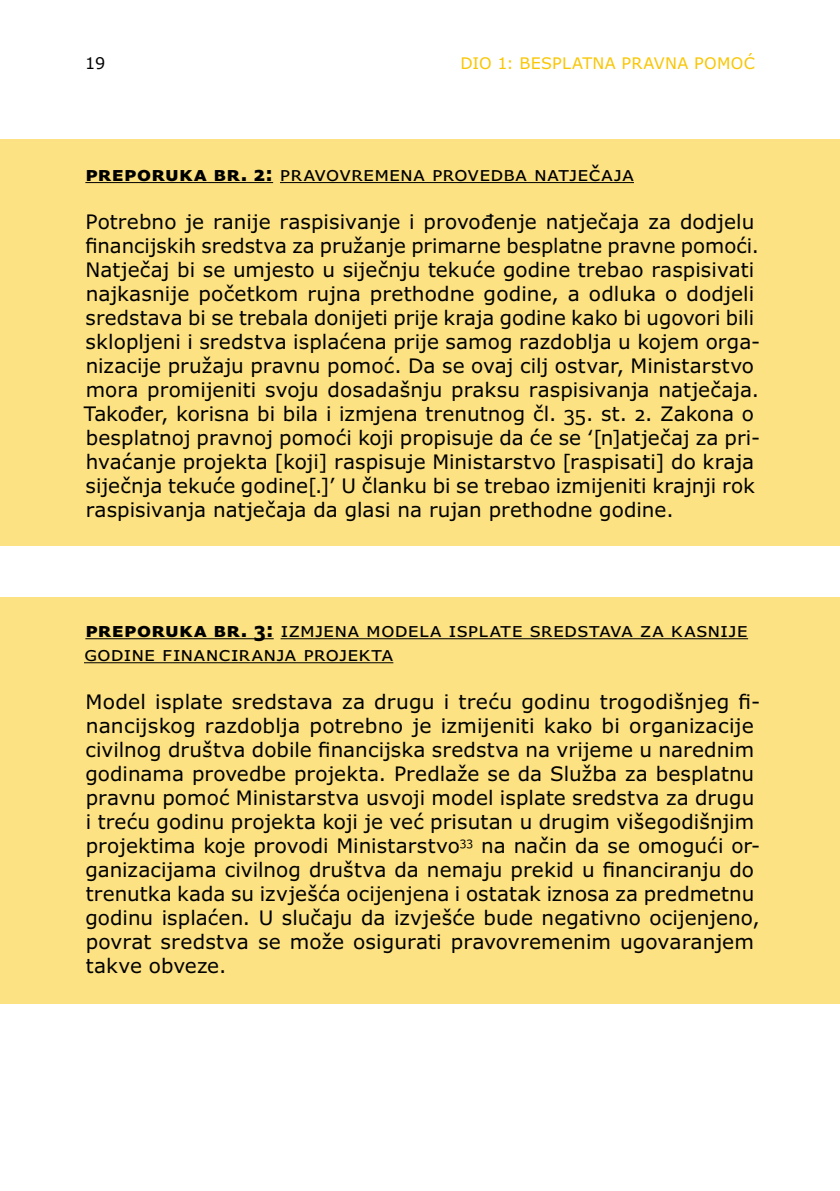
<style>
.page{position:relative;width:840px;height:1191px;background:#fff}
.page>*{position:absolute;margin:0;border:0;box-sizing:border-box;transform-origin:0 0}
.t1{font:20px/24px "Verdana Pro";letter-spacing:.005em;color:#000}
.t2{font:700 20px "Verdana Pro";letter-spacing:.01em;color:#000}
.t3{font:16px "Verdana Pro";letter-spacing:.015em;color:#f9c606}
.t4{font:16px "Verdana";color:#000}
.s1{font-weight:400}
</style>
<div class="page">
<div style="left:0;top:139px;width:839px;height:407px;background:#fce282"></div>
<div style="left:0;top:597px;width:839px;height:407px;background:#fce282"></div>
<hr style="left:85px;top:182px;width:188px;height:1px;background:#000">
<hr style="left:280px;top:182px;width:353px;height:1px;background:#000">
<hr style="left:85px;top:638px;width:188px;height:1px;background:#000">
<hr style="left:280px;top:638px;width:467px;height:1px;background:#000">
<hr style="left:84px;top:662px;width:309px;height:1px;background:#000">
<p class="t4" style="left:85px;top:53px;width:22px">19</p>
<p class="t3" style="left:460px;top:53px;width:295px">DIO 1: BESPLATNA PRAVNA POMOĆ</p>
<p class="t2" style="left:85px;top:160px;width:218px">Preporuka br. 2: <span class="s1">Pravovremena</span></p>
<p class="t1" style="left:432px;top:162px;width:13px">prove</p>
<p class="t1" style="left:490px;top:162px;width:56px">dba natječaja</p>
<p class="t1" style="left:84px;top:210px;width:677px">Potrebno je ranije raspisivanje i provođenje natječaja za dodjelu financijskih sredstva za pružanje primarne besplatne pravne pomoći.<br>Natječaj bi se umjesto u siječnju tekuće godine trebao raspisivati najkasnije početkom rujna prethodne godine, a odluka o dodjeli sredstava bi se trebala donijeti prije kraja godine kako bi ugovori bili sklopljeni i sredstva isplaćena prije samog razdoblja u kojem orga&shy;nizacije pružaju pravnu pomoć. Da se ovaj cilj ostvar, Ministarstvo mora promijeniti svoju dosadašnju praksu raspisivanja natječaja.<br>Također, korisna bi bila i izmjena trenutnog čl. 35. st. 2. Zakona o besplatnoj pravnoj pomoći koji propisuje da će se ‘[n]atječaj za pri&shy;hvaćanje projekta [koji] raspisuje Ministarstvo [raspisati] do kraja siječnja tekuće godine[.]’ U članku bi se trebao izmijeniti krajnji rok raspisivanja natječaja da glasi na rujan prethodne godine.</p>
<p class="t2" style="left:85px;top:616px;width:227px">Preporuka br. 3: <span class="s1">Izmjena</span></p>
<p class="t1" style="left:366px;top:618px;width:135px">modela isplate</p>
<p class="t1" style="left:529px;top:618px;width:60px">sredstava</p>
<p class="t1" style="left:639px;top:618px;width:43px">za kasnije</p>
<p class="t1" style="left:84px;top:642px;width:51px">godine</p>
<p class="t1" style="left:162px;top:642px;width:23px">financiranja</p>
<p class="t1" style="left:303px;top:642px;width:12px">projekta</p>
<p class="t1" style="left:85px;top:690px;width:676px">Model isplate sredstava za drugu i treću godinu trogodišnjeg fi&shy;nancijskog razdoblja potrebno je izmijeniti kako bi organizacije civilnog društva dobile financijska sredstva na vrijeme u narednim godinama provedbe projekta. Predlaže se da Služba za besplatnu pravnu pomoć Ministarstva usvoji model isplate sredstva za drugu i treću godinu projekta koji je već prisutan u drugim višegodišnjim projektima koje provodi Ministarstvo<sup>33</sup> na način da se omogući or&shy;ganizacijama civilnog društva da nemaju prekid u financiranju do trenutka kada su izvješća ocijenjena i ostatak iznosa za predmetnu godinu isplaćen. U slučaju da izvješće bude negativno ocijenjeno, povrat sredstva se može osigurati pravovremenim ugovaranjem takve obveze.</p>
</div>
